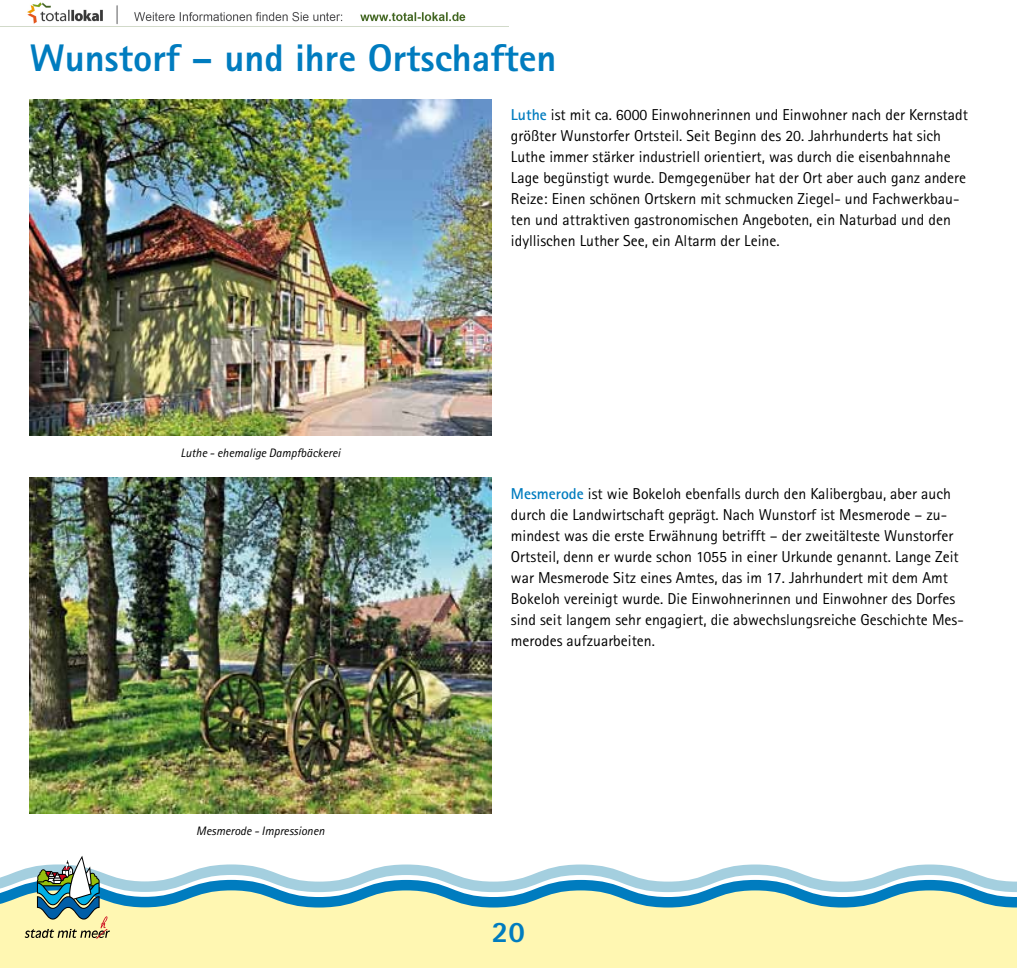
<style>
.page{position:relative;width:1017px;height:968px;background:#fff}
.page>*{position:absolute;margin:0;border:0;box-sizing:border-box;transform-origin:0 0}
.t1{font:700 38.5px "Rotis Sans Serif AT Extra";color:#007cbf}
.t2{font:800 29.75px "Rotis Sans Serif";color:#007cbf}
.t3{font:15.75px/21px "Rotis Sans Serif AT";color:#000}
.t4{font:italic 12.25px "Rotis Sans Serif AT";color:#000}
.s1{font-weight:700;color:#007cbf}
</style>
<div class="page">
<svg style="left:0;top:856px;width:1017px;height:111px"></svg>
<img style="left:30px;top:99px;width:461px;height:336px">
<img style="left:30px;top:477px;width:461px;height:336px">
<img style="left:0;top:2px;width:508px;height:25px">
<h1 class="t1" style="left:30px;top:34px;width:528px">Wunstorf – und ihre Ortschaften</h1>
<p class="t4" style="left:180px;top:445px;width:162px">Luthe - ehemalige Dampfbäckerei</p>
<p class="t4" style="left:196px;top:823px;width:130px">Mesmerode - Impressionen</p>
<p class="t3" style="left:511px;top:104px;width:458px"><span class="s1">Luthe</span> ist mit ca. 6000 Einwohnerinnen und Einwohner nach der Kernstadt größter Wunstorfer Ortsteil. Seit Beginn des 20. Jahrhunderts hat sich Luthe immer stärker industriell orientiert, was durch die eisenbahnnahe Lage begünstigt wurde. Demgegenüber hat der Ort aber auch ganz andere Reize: Einen schönen Ortskern mit schmucken Ziegel- und Fachwerkbau&shy;ten und attraktiven gastronomischen Angeboten, ein Naturbad und den idyllischen Luther See, ein Altarm der Leine.</p>
<p class="t3" style="left:511px;top:482px;width:454px"><span class="s1">Mesmerode</span> ist wie Bokeloh ebenfalls durch den Kalibergbau, aber auch durch die Landwirtschaft geprägt. Nach Wunstorf ist Mesmerode – zu&shy;mindest was die erste Erwähnung betrifft – der zweitälteste Wunstorfer Ortsteil, denn er wurde schon 1055 in einer Urkunde genannt. Lange Zeit war Mesmerode Sitz eines Amtes, das im 17. Jahrhundert mit dem Amt Bokeloh vereinigt wurde. Die Einwohnerinnen und Einwohner des Dorfes sind seit langem sehr engagiert, die abwechslungsreiche Geschichte Mes&shy;merodes aufzuarbeiten.</p>
<h2 class="t2" style="left:492px;top:913px;width:35px">20</h2>
</div>
